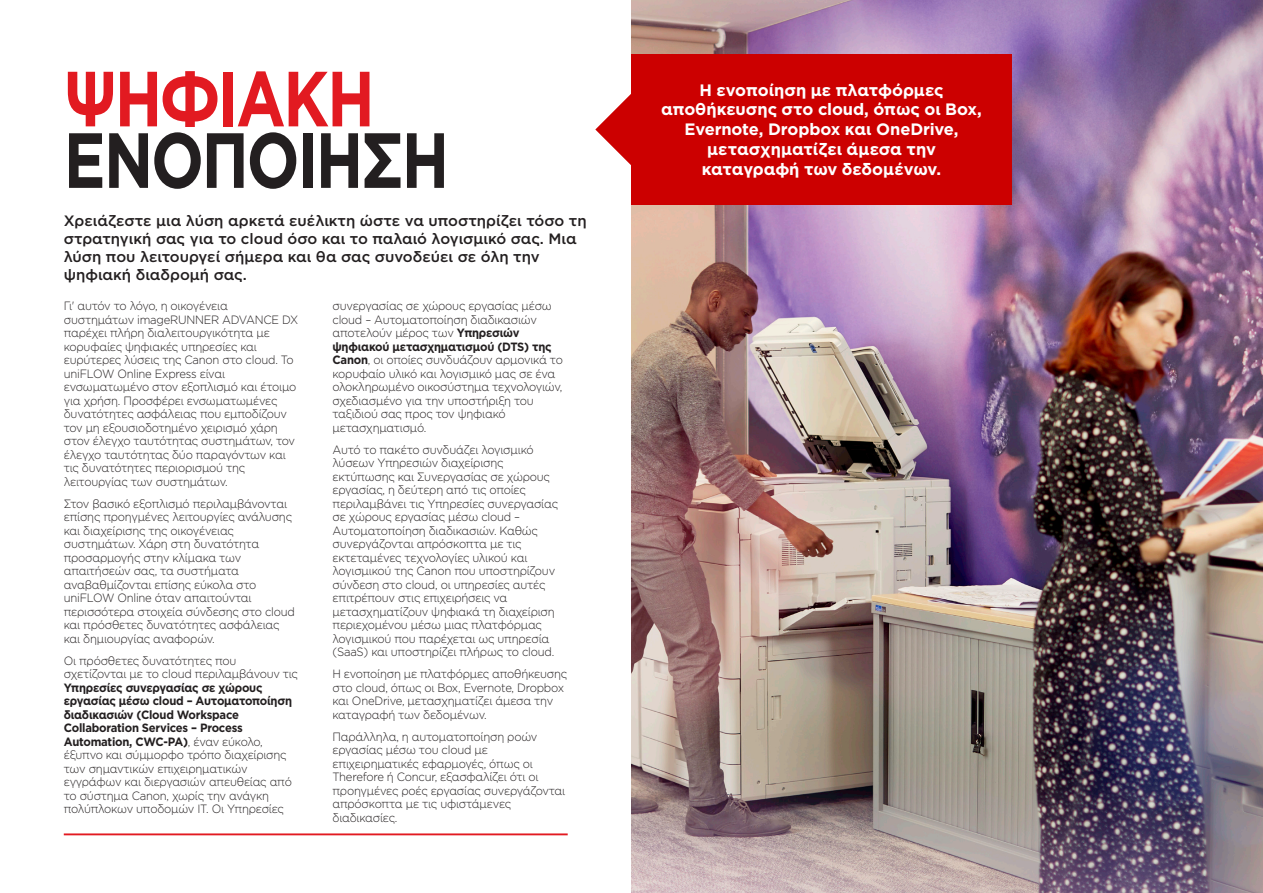
<style>
.page{position:relative;width:1263px;height:893px;background:#fff}
.page>*{position:absolute;margin:0;border:0;box-sizing:border-box;transform-origin:0 0}
.Subheading_BLACK{font:700 78px/61.5px "Gotham";letter-spacing:-.035em;color:#231f20;scale:.8 1}
.Subheading_BLACK-2{font:700 16.5px/19.8px "Gotham";letter-spacing:-.005em;color:#fff;text-align:center}
.Body{font:500 15px/18px "Gotham";color:#231f20}
.Body-2{font:300 12px/13.5px "Gotham";letter-spacing:-.025em;color:#231f20;scale:.94 1}
.s1{color:#e21a21}
.s2{font-weight:700}
</style>
<div class="page">
<hr style="left:64px;top:833px;width:504px;height:2px;background:#e21a21">
<img style="left:631px;top:0;width:632px;height:893px">
<svg style="left:595px;top:94px;width:36px;height:71px"></svg>
<div style="left:631px;top:54px;width:380px;height:151px;background:#c00"></div>
<p class="Subheading_BLACK" style="left:64px;top:68px;width:483px"><span class="s1">ΨΗΦΙΑΚΗ<br></span>ΕΝΟΠΟΙΗΣΗ</p>
<p class="Body" style="left:64px;top:211px;width:524px">Χρειάζεστε μια λύση αρκετά ευέλικτη ώστε να υποστηρίζει τόσο τη στρατηγική σας για το cloud όσο και το παλαιό λογισμικό σας. Μια λύση που λειτουργεί σήμερα και θα σας συνοδεύει σε όλη την ψηφιακή διαδρομή σας.</p>
<p class="Body-2" style="left:64px;top:299px;width:251px">Γι' αυτόν το λόγο, η οικογένεια συστημάτων imageRUNNER ADVANCE DX παρέχει πλήρη διαλειτουργικότητα με κορυφαίες ψηφιακές υπηρεσίες και ευρύτερες λύσεις της Canon στο cloud. Το uniFLOW Online Express είναι ενσωματωμένο στον εξοπλισμό και έτοιμο για χρήση. Προσφέρει ενσωματωμένες δυνατότητες ασφάλειας που εμποδίζουν τον μη εξουσιοδοτημένο χειρισμό χάρη στον έλεγχο ταυτότητας συστημάτων, τον έλεγχο ταυτότητας δύο παραγόντων και τις δυνατότητες περιορισμού της λειτουργίας των συστημάτων.</p>
<p class="Body-2" style="left:64px;top:497px;width:247px">Στον βασικό εξοπλισμό περιλαμβάνονται επίσης προηγμένες λειτουργίες ανάλυσης και διαχείρισης της οικογένειας συστημάτων. Χάρη στη δυνατότητα προσαρμογής στην κλίμακα των απαιτήσεών σας, τα συστήματα αναβαθμίζονται επίσης εύκολα στο uniFLOW Online όταν απαιτούνται περισσότερα στοιχεία σύνδεσης στο cloud και πρόσθετες δυνατότητες ασφάλειας και δημιουργίας αναφορών.</p>
<p class="Body-2" style="left:64px;top:654px;width:251px">Οι πρόσθετες δυνατότητες που σχετίζονται με το cloud περιλαμβάνουν τις <span class="s2">Υπηρεσίες συνεργασίας σε χώρους εργασίας μέσω cloud – Αυτοματοποίηση διαδικασιών (Cloud Workspace Collaboration Services – Process Automation, CWC-PA)</span>, έναν εύκολο, έξυπνο και σύμμορφο τρόπο διαχείρισης των σημαντικών επιχειρηματικών εγγράφων και διεργασιών απευθείας από το σύστημα Canon, χωρίς την ανάγκη πολύπλοκων υποδομών IT. Οι Υπηρεσίες</p>
<p class="Body-2" style="left:332px;top:299px;width:247px">συνεργασίας σε χώρους εργασίας μέσω cloud – Αυτοματοποίηση διαδικασιών αποτελούν μέρος των <span class="s2">Υπηρεσιών ψηφιακού μετασχηματισμού (DTS) της Canon</span>, οι οποίες συνδυάζουν αρμονικά το κορυφαίο υλικό και λογισμικό μας σε ένα ολοκληρωμένο οικοσύστημα τεχνολογιών, σχεδιασμένο για την υποστήριξη του ταξιδιού σας προς τον ψηφιακό μετασχηματισμό.</p>
<p class="Body-2" style="left:332px;top:443px;width:241px">Αυτό το πακέτο συνδυάζει λογισμικό λύσεων Υπηρεσιών διαχείρισης εκτύπωσης και Συνεργασίας σε χώρους εργασίας, η δεύτερη από τις οποίες περιλαμβάνει τις Υπηρεσίες συνεργασίας σε χώρους εργασίας μέσω cloud – Αυτοματοποίηση διαδικασιών. Καθώς συνεργάζονται απρόσκοπτα με τις εκτεταμένες τεχνολογίες υλικού και λογισμικού της Canon που υποστηρίζουν σύνδεση στο cloud, οι υπηρεσίες αυτές επιτρέπουν στις επιχειρήσεις να μετασχηματίζουν ψηφιακά τη διαχείριση περιεχομένου μέσω μιας πλατφόρμας λογισμικού που παρέχεται ως υπηρεσία (SaaS) και υποστηρίζει πλήρως το cloud.</p>
<p class="Body-2" style="left:332px;top:667px;width:251px">Η ενοποίηση με πλατφόρμες αποθήκευσης στο cloud, όπως οι Box, Evernote, Dropbox και OneDrive, μετασχηματίζει άμεσα την καταγραφή των δεδομένων.</p>
<p class="Body-2" style="left:332px;top:730px;width:249px">Παράλληλα, η αυτοματοποίηση ροών εργασίας μέσω του cloud με επιχειρηματικές εφαρμογές, όπως οι<br>Therefore ή Concur, εξασφαλίζει ότι οι προηγμένες ροές εργασίας συνεργάζονται απρόσκοπτα με τις υφιστάμενες διαδικασίες.</p>
<p class="Subheading_BLACK-2" style="left:661px;top:80px;width:322px">Η ενοποίηση με πλατφόρμες αποθήκευσης στο cloud, όπως οι Box,<br>Evernote, Dropbox και OneDrive, μετασχηματίζει άμεσα την καταγραφή των δεδομένων.</p>
</div>
